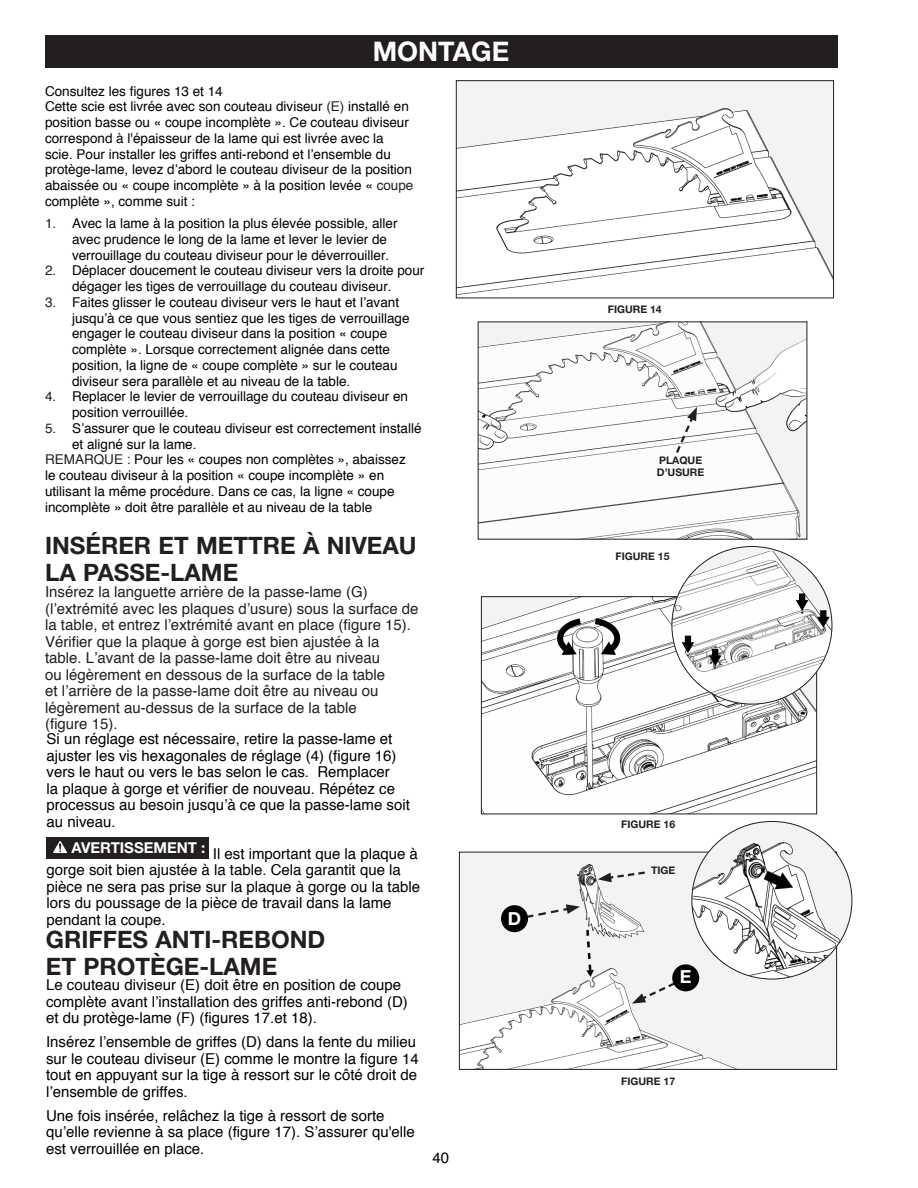
<style>
.page{position:relative;width:918px;height:1188px;background:#fff}
.page>*{position:absolute;margin:0;border:0;box-sizing:border-box;transform-origin:0 0}
.Body_Title{font:700 27px "Helvetica Neue LT Std";color:#fff}
.Body_Sub-Title{font:700 24px/27px "Helvetica Neue LT Std";color:#231f20}
.callouts{font:700 18px "Helvetica Neue LT Std";color:#fff}
.Body_Text_10_11{font:15px/16.5px "Helvetica";color:#000}
.t1{font:15px/16.5px "Helvetica";color:#231f20}
.Body_Text_10_11-2{font:700 15px "Helvetica Neue LT Std";color:#fff}
.t2{font:13.5px/15.8px "Helvetica";color:#000}
.center{font:700 10.5px/12px "Helvetica Neue LT Std";color:#231f20}
.s1{color:#231f20}
</style>
<div class="page">
<div style="left:459px;top:852px;width:378px;height:217px;background:#f2f3f4"></div>
<img style="left:461px;top:865px;width:274px;height:203px">
<div style="left:459px;top:852px;width:378px;height:218px;border:1px solid #231f20"></div>
<div style="left:692px;top:821px;width:160px;height:158px;background:#f2f3f4;border-radius:50%"></div>
<img style="left:692px;top:842px;width:160px;height:137px">
<img style="left:480px;top:324px;width:325px;height:214px">
<div style="left:45px;top:35px;width:792px;height:32px;background:#231f20"></div>
<svg style="left:674px;top:407px;width:23px;height:48px"></svg>
<div style="left:47px;top:837px;width:105px;height:22px;background:#231f20"></div>
<svg style="left:53px;top:841px;width:14px;height:12px"></svg>
<div style="left:68px;top:837px;width:141px;height:22px;background:#231f20"></div>
<svg style="left:632px;top:980px;width:45px;height:24px"></svg>
<svg style="left:598px;top:870px;width:49px;height:12px"></svg>
<svg style="left:523px;top:904px;width:57px;height:16px"></svg>
<div style="left:672px;top:964px;width:27px;height:27px;background:#000;border-radius:50%"></div>
<div style="left:501px;top:905px;width:27px;height:27px;background:#000;border-radius:50%"></div>
<div style="left:456px;top:81px;width:378px;height:217px;background:#f2f3f4"></div>
<img style="left:458px;top:109px;width:374px;height:187px">
<div style="left:456px;top:80px;width:378px;height:218px;border:1px solid #231f20"></div>
<img style="left:483px;top:598px;width:332px;height:214px">
<div style="left:481px;top:596px;width:336px;height:218px;border:1px solid #231f20"></div>
<img style="left:672px;top:551px;width:160px;height:149px">
<p class="Body_Title" style="left:373px;top:34px;width:138px">MONTAGE</p>
<p class="t2" style="left:45px;top:83px;width:179px">Consultez les figures 13 et 14</p>
<p class="t2" style="left:45px;top:99px;width:370px">Cette scie est livrée avec son couteau diviseur <span class="s1">(E)</span> installé en position basse ou « coupe incomplète ». Ce couteau diviseur correspond à l'épaisseur de la lame qui est livrée avec la scie. Pour installer les griffes anti-rebond et l’ensemble du protège-lame, levez d’abord le couteau diviseur de la position abaissée ou « coupe incomplète » à la position levée « <span class="s1">coupe </span>complète », comme suit :</p>
<p class="t2" style="left:72px;top:215px;width:327px;text-indent:-27px"><span class="s1">1.</span> Avec la lame à la position la plus élevée possible, aller avec prudence le long de la lame et lever le levier de verrouillage du couteau diviseur pour le déverrouiller.</p>
<p class="t2" style="left:45px;top:262px;width:381px;text-align:center"><span class="s1">2.</span> Déplacer doucement le couteau diviseur vers la droite pour dégager les tiges de verrouillage du couteau diviseur.</p>
<p class="t2" style="left:72px;top:294px;width:339px;text-indent:-27px"><span class="s1">3.</span> Faites glisser le couteau diviseur vers le haut et l’avant jusqu’à ce que vous sentiez que les tiges de verrouillage engager le couteau diviseur dans la position « coupe complète ». Lorsque correctement alignée dans cette position, la ligne de « coupe complète » sur le couteau diviseur sera parallèle et au niveau de la table.</p>
<p class="t2" style="left:72px;top:388px;width:338px;text-indent:-27px"><span class="s1">4.</span> Replacer le levier de verrouillage du couteau diviseur en position verrouillée.</p>
<p class="t2" style="left:72px;top:420px;width:351px;text-indent:-27px"><span class="s1">5.</span> S’assurer que le couteau diviseur est correctement installé et aligné sur la lame.</p>
<p class="t2" style="left:45px;top:451px;width:362px"><span class="s1">REMARQUE :</span> Pour les « coupes non complètes », abaissez le couteau diviseur à la position « coupe incomplète » en utilisant la même procédure. Dans ce cas, la ligne « coupe incomplète » doit être parallèle et au niveau de la table</p>
<p class="Body_Sub-Title" style="left:45px;top:532px;width:373px">INSÉRER ET METTRE À NIVEAU<br>LA PASSE-LAME</p>
<p class="t1" style="left:45px;top:583px;width:375px">Insérez la languette arrière de la passe-lame (G) (l’extrémité avec les plaques d’usure) sous la surface de la table, et entrez l’extrémité avant en place (figure 15).</p>
<p class="t1" style="left:45px;top:633px;width:342px">Vérifier que la plaque à gorge est bien ajustée à la table. L’avant de la passe-lame doit être au niveau ou légèrement en dessous de la surface de la table et l’arrière de la passe-lame doit être au niveau ou légèrement au-dessus de la surface de la table (figure 15).</p>
<p class="Body_Text_10_11" style="left:47px;top:730px;width:365px">Si un réglage est nécessaire, retire la passe-lame et ajuster les vis hexagonales de réglage (4) (figure 16) vers le haut ou vers le bas selon le cas. Remplacer<br>la plaque à gorge et vérifier de nouveau. Répétez ce processus au besoin jusqu’à ce que la passe-lame soit au niveau.</p>
<p class="Body_Text_10_11-2" style="left:71px;top:838px;width:136px">AVERTISSEMENT :</p>
<p class="Body_Text_10_11" style="left:47px;top:845px;width:375px;text-indent:166px">Il est important que la plaque à gorge soit bien ajustée à la table. Cela garantit que la pièce ne sera pas prise sur la plaque à gorge ou la table lors du poussage de la pièce de travail dans la lame pendant la coupe.</p>
<p class="Body_Sub-Title" style="left:46px;top:926px;width:281px">GRIFFES ANTI-REBOND<br>ET PROTÈGE-LAME</p>
<p class="Body_Text_10_11" style="left:46px;top:976px;width:363px">Le couteau diviseur (E) doit être en position de coupe complète avant l’installation des griffes anti-rebond (D) et du protège-lame (F) (figures 17.et 18).</p>
<p class="Body_Text_10_11" style="left:46px;top:1033px;width:374px">Insérez l’ensemble de griffes (D) dans la fente du milieu sur le couteau diviseur (E) comme le montre la figure 14 tout en appuyant sur la tige à ressort sur le côté droit de l’ensemble de griffes.</p>
<p class="Body_Text_10_11" style="left:46px;top:1107px;width:370px">Une fois insérée, relâchez la tige à ressort de sorte qu’elle revienne à sa place (figure 17). S’assurer qu'elle est verrouillée en place.</p>
<p class="Body_Text_10_11" style="left:433px;top:1149px;width:18px">40</p>
<p class="callouts" style="left:508px;top:907px;width:15px">D</p>
<p class="center" style="left:608px;top:303px;width:56px">FIGURE 14</p>
<p class="center" style="left:657px;top:455px;width:49px">PLAQUE<br>D’USURE</p>
<p class="center" style="left:616px;top:550px;width:56px">FIGURE 15</p>
<p class="center" style="left:621px;top:818px;width:56px">FIGURE 16</p>
<p class="center" style="left:651px;top:864px;width:26px">TIGE</p>
<p class="callouts" style="left:680px;top:966px;width:13px">E</p>
<p class="center" style="left:621px;top:1075px;width:56px">FIGURE 17</p>
</div>
